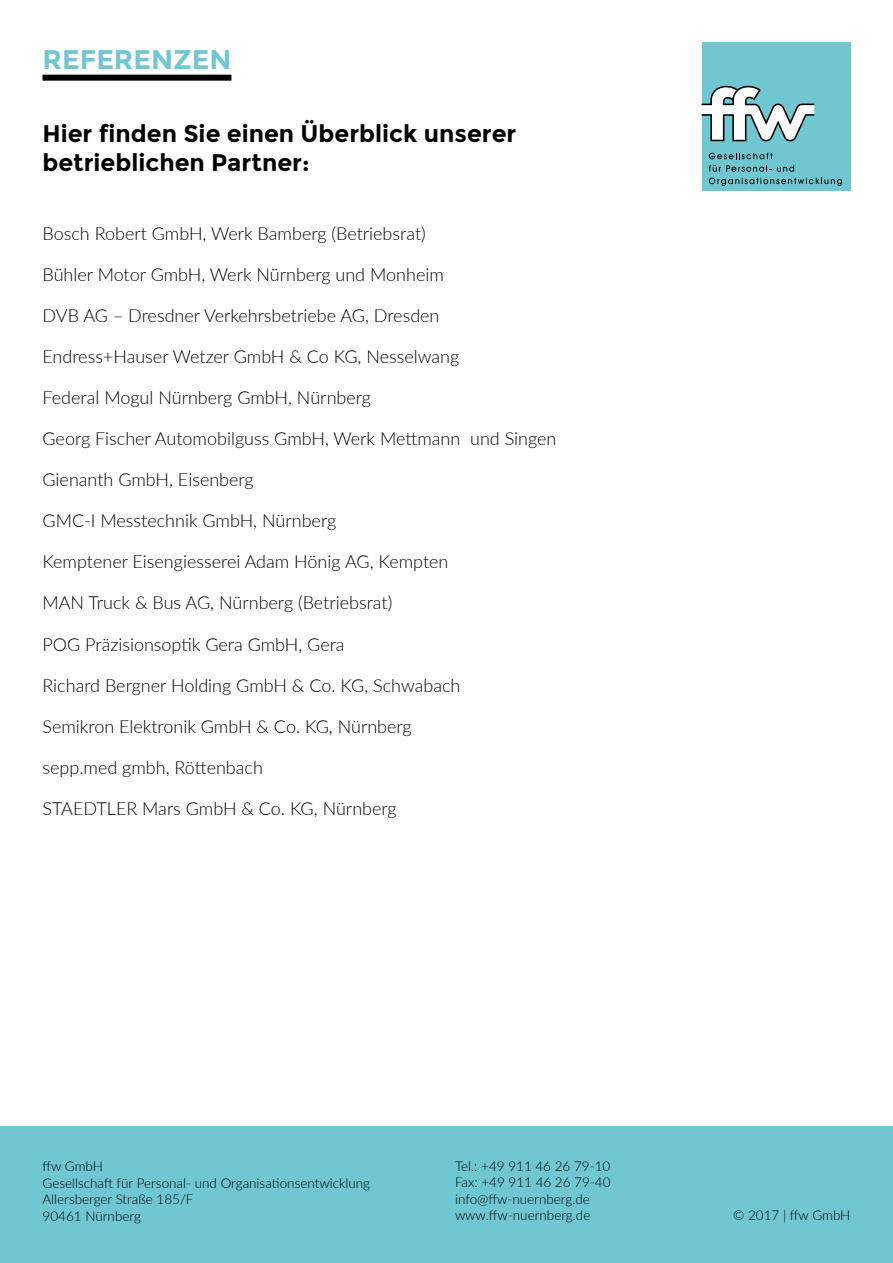
<style>
.page{position:relative;width:893px;height:1263px;background:#fff}
.page>*{position:absolute;margin:0;border:0;box-sizing:border-box;transform-origin:0 0}
.Überschrift_Seiten{font:700 27px "Montserrat";color:#71c7d1}
.Fließtext_Headline{font:700 24px/28.8px "Montserrat";color:#000}
.Fließtext_Bullets{font:300 18px "Lato";color:#000}
.Fußzeile{font:300 13.5px "Lato";color:#000}
</style>
<div class="page">
<div style="left:0;top:1127px;width:893px;height:136px;background:#71c7d1"></div>
<div style="left:702px;top:43px;width:148px;height:148px;background:#71c7d1"></div>
<svg style="left:702px;top:85px;width:112px;height:56px"></svg>
<svg style="left:709px;top:153px;width:63px;height:6px"></svg>
<svg style="left:709px;top:165px;width:62px;height:7px"></svg>
<svg style="left:777px;top:165px;width:17px;height:7px"></svg>
<svg style="left:709px;top:178px;width:133px;height:8px"></svg>
<div style="left:43px;top:75px;width:188px;height:6px;background:#000"></div>
<p class="Überschrift_Seiten" style="left:43px;top:43px;width:190px">REFERENZEN</p>
<p class="Fließtext_Headline" style="left:43px;top:120px;width:475px">Hier finden Sie einen Überblick unserer betrieblichen Partner:</p>
<p class="Fließtext_Bullets" style="left:43px;top:221px;width:385px">Bosch Robert GmbH, Werk Bamberg (Betriebsrat)</p>
<p class="Fließtext_Bullets" style="left:43px;top:262px;width:403px">Bühler Motor GmbH, Werk Nürnberg und Monheim</p>
<p class="Fließtext_Bullets" style="left:43px;top:303px;width:398px">DVB AG – Dresdner Verkehrsbetriebe AG, Dresden</p>
<p class="Fließtext_Bullets" style="left:43px;top:344px;width:418px">Endress+Hauser Wetzer GmbH &amp; Co KG, Nesselwang</p>
<p class="Fließtext_Bullets" style="left:43px;top:385px;width:330px">Federal Mogul Nürnberg GmbH, Nürnberg</p>
<p class="Fließtext_Bullets" style="left:43px;top:426px;width:515px">Georg Fischer Automobilguss GmbH, Werk Mettmann und Singen</p>
<p class="Fließtext_Bullets" style="left:43px;top:467px;width:213px">Gienanth GmbH, Eisenberg</p>
<p class="Fließtext_Bullets" style="left:43px;top:508px;width:295px">GMC-I Messtechnik GmbH, Nürnberg</p>
<p class="Fließtext_Bullets" style="left:43px;top:549px;width:407px">Kemptener Eisengiesserei Adam Hönig AG, Kempten</p>
<p class="Fließtext_Bullets" style="left:43px;top:590px;width:351px">MAN Truck &amp; Bus AG, Nürnberg (Betriebsrat)</p>
<p class="Fließtext_Bullets" style="left:43px;top:631px;width:304px">POG Präzisionsoptik Gera GmbH, Gera</p>
<p class="Fließtext_Bullets" style="left:43px;top:672px;width:419px">Richard Bergner Holding GmbH &amp; Co. KG, Schwabach</p>
<p class="Fließtext_Bullets" style="left:43px;top:713px;width:371px">Semikron Elektronik GmbH &amp; Co. KG, Nürnberg</p>
<p class="Fließtext_Bullets" style="left:43px;top:754px;width:222px">sepp.med gmbh, Röttenbach</p>
<p class="Fließtext_Bullets" style="left:43px;top:795px;width:356px">STAEDTLER Mars GmbH &amp; Co. KG, Nürnberg</p>
<p class="Fußzeile" style="left:43px;top:1157px;width:62px">ffw GmbH</p>
<p class="Fußzeile" style="left:43px;top:1173px;width:329px">Gesellschaft für Personal- und Organisationsentwicklung</p>
<p class="Fußzeile" style="left:43px;top:1190px;width:153px">Allersberger Straße 185/F</p>
<p class="Fußzeile" style="left:43px;top:1206px;width:100px">90461 Nürnberg</p>
<p class="Fußzeile" style="left:455px;top:1157px;width:157px">Tel.: +49 911 46 26 79-10</p>
<p class="Fußzeile" style="left:455px;top:1173px;width:157px">Fax: +49 911 46 26 79-40</p>
<p class="Fußzeile" style="left:455px;top:1190px;width:136px">info@ffw-nuernberg.de</p>
<p class="Fußzeile" style="left:455px;top:1206px;width:137px">www.ffw-nuernberg.de</p>
<p class="Fußzeile" style="left:733px;top:1205px;width:119px">© 2017 | ffw GmbH</p>
</div>
